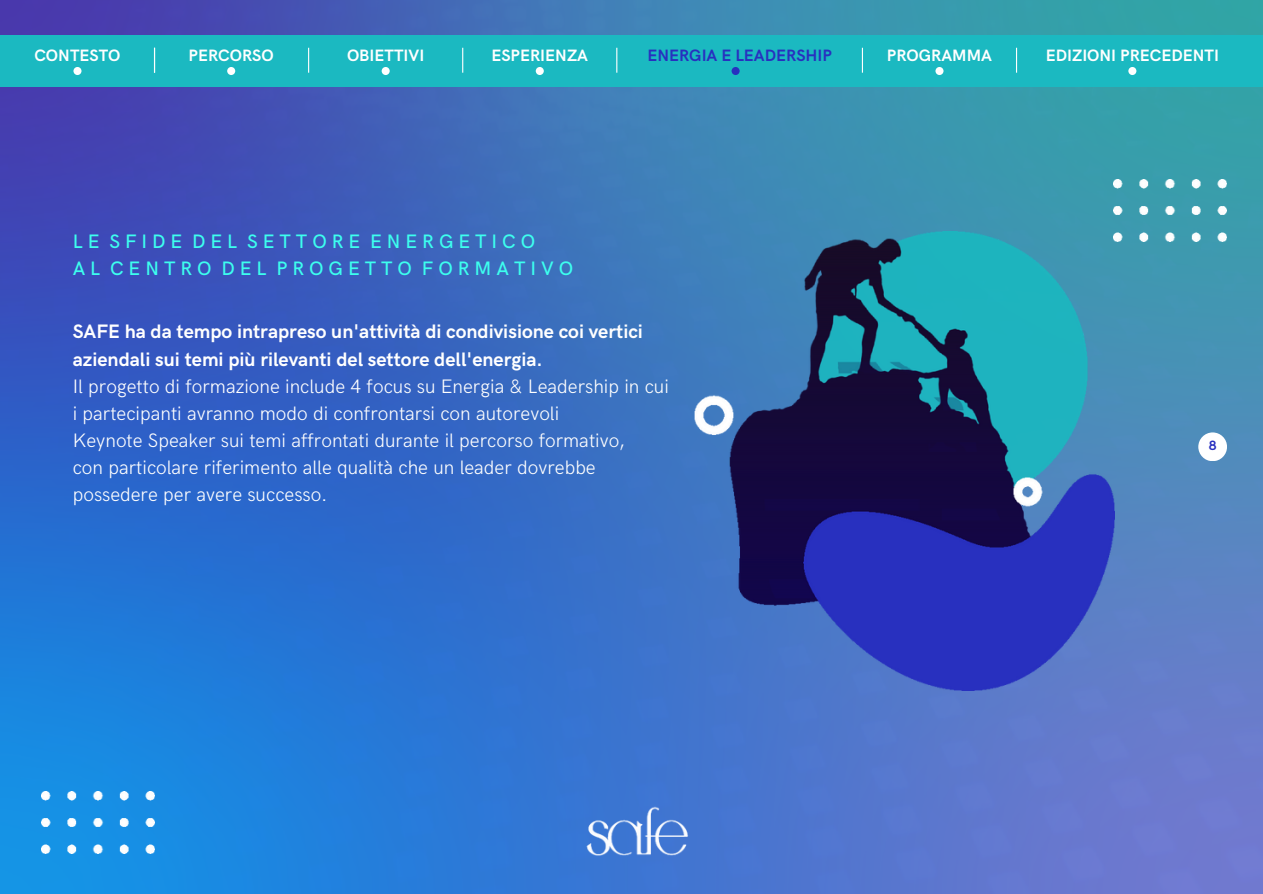
<style>
.page{position:relative;width:1263px;height:894px;background:#fff}
.page>*{position:absolute;margin:0;border:0;box-sizing:border-box;transform-origin:0 0}
.t1{font:300 19.5px/27px "HK Grotesk";color:#fff}
.t2{font:700 19.5px/27px "HK Grotesk";color:#fff}
.t3{font:500 19.5px/27px "HK Grotesk";letter-spacing:.255em;color:#3dffee}
.t4{font:700 16.5px "HK Grotesk";color:#fff}
.t5{font:700 16.5px "HK Grotesk";color:#2830bf}
.t6{font:700 13.5px "HK Grotesk";color:#2830bf}
</style>
<div class="page">
<img style="left:0;top:0;width:1263px;height:893px">
<img style="left:581px;top:804px;width:114px;height:61px">
<div style="left:1198px;top:432px;width:29px;height:29px;background:#fff;border-radius:50%"></div>
<img style="left:695px;top:232px;width:419px;height:458px">
<img style="left:1113px;top:179px;width:114px;height:62px">
<img style="left:41px;top:791px;width:114px;height:62px">
<div style="left:0;top:35px;width:1263px;height:52px;background:#1bb9c1"></div>
<div style="left:732px;top:67px;width:8px;height:8px;background:#2830bf;border-radius:50%"></div>
<div style="left:227px;top:67px;width:8px;height:8px;background:#fff;border-radius:50%"></div>
<svg style="left:154px;top:48px;width:1px;height:25px"></svg>
<svg style="left:308px;top:48px;width:1px;height:25px"></svg>
<div style="left:73px;top:67px;width:9px;height:8px;background:#fff;border-radius:50%"></div>
<div style="left:935px;top:67px;width:8px;height:8px;background:#fff;border-radius:50%"></div>
<div style="left:1128px;top:67px;width:8px;height:8px;background:#fff;border-radius:50%"></div>
<svg style="left:462px;top:48px;width:1px;height:25px"></svg>
<svg style="left:862px;top:48px;width:1px;height:25px"></svg>
<svg style="left:1016px;top:48px;width:1px;height:25px"></svg>
<div style="left:382px;top:67px;width:8px;height:8px;background:#fff;border-radius:50%"></div>
<svg style="left:616px;top:48px;width:1px;height:25px"></svg>
<div style="left:536px;top:67px;width:8px;height:8px;background:#fff;border-radius:50%"></div>
<p class="t4" style="left:34px;top:46px;width:88px">CONTESTO</p>
<p class="t4" style="left:189px;top:46px;width:87px">PERCORSO</p>
<p class="t4" style="left:347px;top:46px;width:79px">OBIETTIVI</p>
<p class="t4" style="left:491px;top:46px;width:98px">ESPERIENZA</p>
<p class="t5" style="left:647px;top:46px;width:186px">ENERGIA E LEADERSHIP</p>
<p class="t4" style="left:887px;top:46px;width:107px">PROGRAMMA</p>
<p class="t4" style="left:1046px;top:46px;width:175px">EDIZIONI PRECEDENTI</p>
<p class="t3" style="left:73px;top:228px;width:502px">LE SFIDE DEL SETTORE ENERGETICO<br>AL CENTRO DEL PROGETTO FORMATIVO</p>
<p class="t2" style="left:73px;top:319px;width:572px">SAFE ha da tempo intrapreso un'attività di condivisione coi vertici aziendali sui temi più rilevanti del settore dell'energia.</p>
<p class="t1" style="left:73px;top:373px;width:598px">Il progetto di formazione include 4 focus su Energia &amp; Leadership in cui i partecipanti avranno modo di confrontarsi con autorevoli<br>Keynote Speaker sui temi affrontati durante il percorso formativo,<br>con particolare riferimento alle qualità che un leader dovrebbe possedere per avere successo.</p>
<p class="t6" style="left:1209px;top:438px;width:9px">8</p>
</div>
